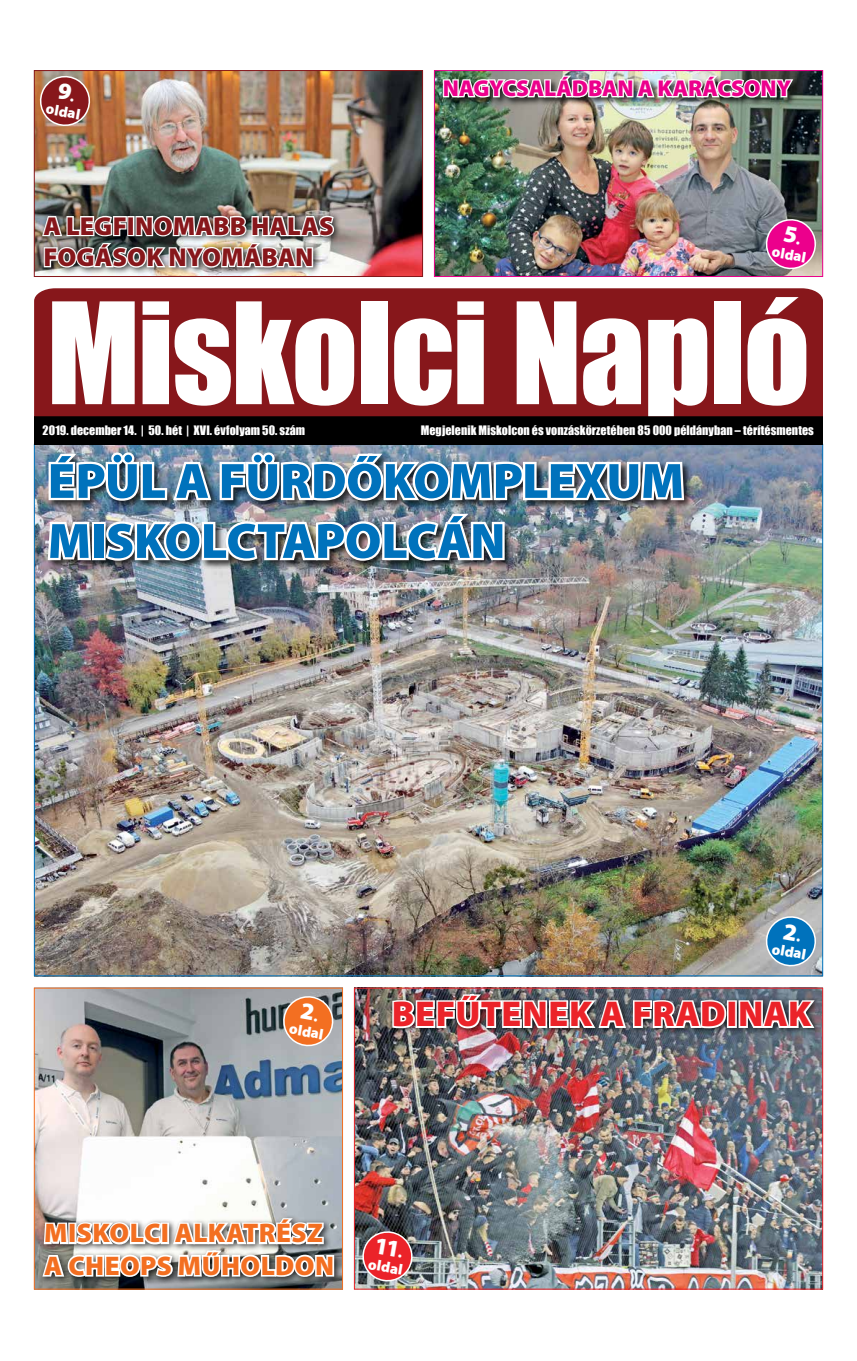
<style>
.page{position:relative;width:857px;height:1361px;background:#fff}
.page>*{position:absolute;margin:0;border:0;box-sizing:border-box;transform-origin:0 0}
.t1{font:130px "Impact";letter-spacing:-.015em;color:#fff}
.t2{font:900 50px/60px "Myriad Pro";letter-spacing:-.005em;color:#0072bc}
.t3{font:900 36px "Myriad Pro";letter-spacing:.015em;color:#eb2329}
.t4{font:900 27px/32.4px "Myriad Pro";letter-spacing:.015em;color:#f36f21}
.t5{font:900 26px/31.2px "Myriad Pro";letter-spacing:.005em;color:#87171b}
.t6{font:900 23px "Myriad Pro";letter-spacing:-.01em;color:#ec008c}
.t7{font:900 14.8px "Myriad Pro";color:#fff}
.t8{font:12px "Impact";letter-spacing:.005em;color:#fff}
</style>
<div class="page">
<img style="left:36px;top:446px;width:784px;height:528px">
<img style="left:36px;top:72px;width:384px;height:203px">
<div style="left:34px;top:70px;width:388px;height:207px;border:1px solid #87171b"></div>
<img style="left:436px;top:72px;width:384px;height:203px">
<div style="left:434px;top:70px;width:388px;height:207px;border:1px solid #ec008c"></div>
<div style="left:34px;top:416px;width:788px;height:29px;background:#000"></div>
<div style="left:34px;top:288px;width:788px;height:128px;background:#87171b"></div>
<img style="left:36px;top:990px;width:304px;height:297px">
<div style="left:34px;top:988px;width:308px;height:301px;border:1px solid #f36f21"></div>
<img style="left:356px;top:990px;width:464px;height:297px">
<div style="left:354px;top:988px;width:468px;height:301px;border:1px solid #eb2329"></div>
<div style="left:39px;top:1214px;width:303px;height:70px;background:#000;opacity:.75"></div>
<svg style="left:40px;top:1215px;width:296px;height:64px"></svg>
<div style="left:388px;top:990px;width:433px;height:46px;background:#000;opacity:.75"></div>
<img style="left:390px;top:991px;width:337px;height:40px">
<div style="left:726px;top:1000px;width:10px;height:28px;border:3px solid #fff"></div>
<svg style="left:736px;top:998px;width:81px;height:33px"></svg>
<div style="left:47px;top:451px;width:646px;height:119px;background:#000;opacity:.75"></div>
<img style="left:46px;top:450px;width:640px;height:54px">
<svg style="left:45px;top:519px;width:48px;height:43px"></svg>
<div style="left:92px;top:522px;width:13px;height:38px;border:5px solid #fff"></div>
<img style="left:102px;top:510px;width:404px;height:54px">
<div style="left:38px;top:211px;width:304px;height:65px;background:#000;opacity:.75"></div>
<img style="left:40px;top:214px;width:295px;height:56px">
<div style="left:441px;top:75px;width:360px;height:32px;background:#000;opacity:.75"></div>
<img style="left:441px;top:70px;width:354px;height:34px">
<svg style="left:357px;top:1226px;width:58px;height:60px"></svg>
<svg style="left:278px;top:991px;width:58px;height:60px"></svg>
<svg style="left:760px;top:214px;width:58px;height:60px"></svg>
<svg style="left:35px;top:71px;width:58px;height:60px"></svg>
<svg style="left:760px;top:911px;width:58px;height:60px"></svg>
<p class="t7" style="left:47px;top:100px;width:36px;rotate:10deg">oldal</p>
<h3 class="t5" style="left:43px;top:211px;width:291px">A LEGFINOMABB HALAS<br>FOGÁSOK NYOMÁBAN</h3>
<h3 class="t6" style="left:442px;top:75px;width:350px">NAGYCSALÁDBAN A KARÁCSONY</h3>
<p class="t7" style="left:773px;top:243px;width:36px;rotate:10deg">oldal</p>
<h1 class="t1" style="left:47px;top:252px;width:764px">Miskolci Napló</h1>
<p class="t8" style="left:420px;top:421px;width:394px">Megjelenik Miskolcon és vonzáskörzetében 85 000 példányban – térítésmentes</p>
<p class="t8" style="left:43px;top:421px;width:264px">2019. december 14. | 50. hét | XVI. évfolyam 50. szám</p>
<h2 class="t2" style="left:48px;top:451px;width:637px">ÉPÜL A FÜRDŐKOMPLEXUM<br>MISKOLCTAPOLCÁN</h2>
<p class="t7" style="left:773px;top:940px;width:36px;rotate:10deg">oldal</p>
<p class="t7" style="left:290px;top:1020px;width:36px;rotate:10deg">oldal</p>
<h3 class="t3" style="left:391px;top:993px;width:421px">BEFŰTENEK A FRADINAK</h3>
<h3 class="t4" style="left:44px;top:1217px;width:291px">MISKOLCI ALKATRÉSZ<br>A CHEOPS MŰHOLDON</h3>
<p class="t7" style="left:370px;top:1255px;width:36px;rotate:10deg">oldal</p>
</div>
